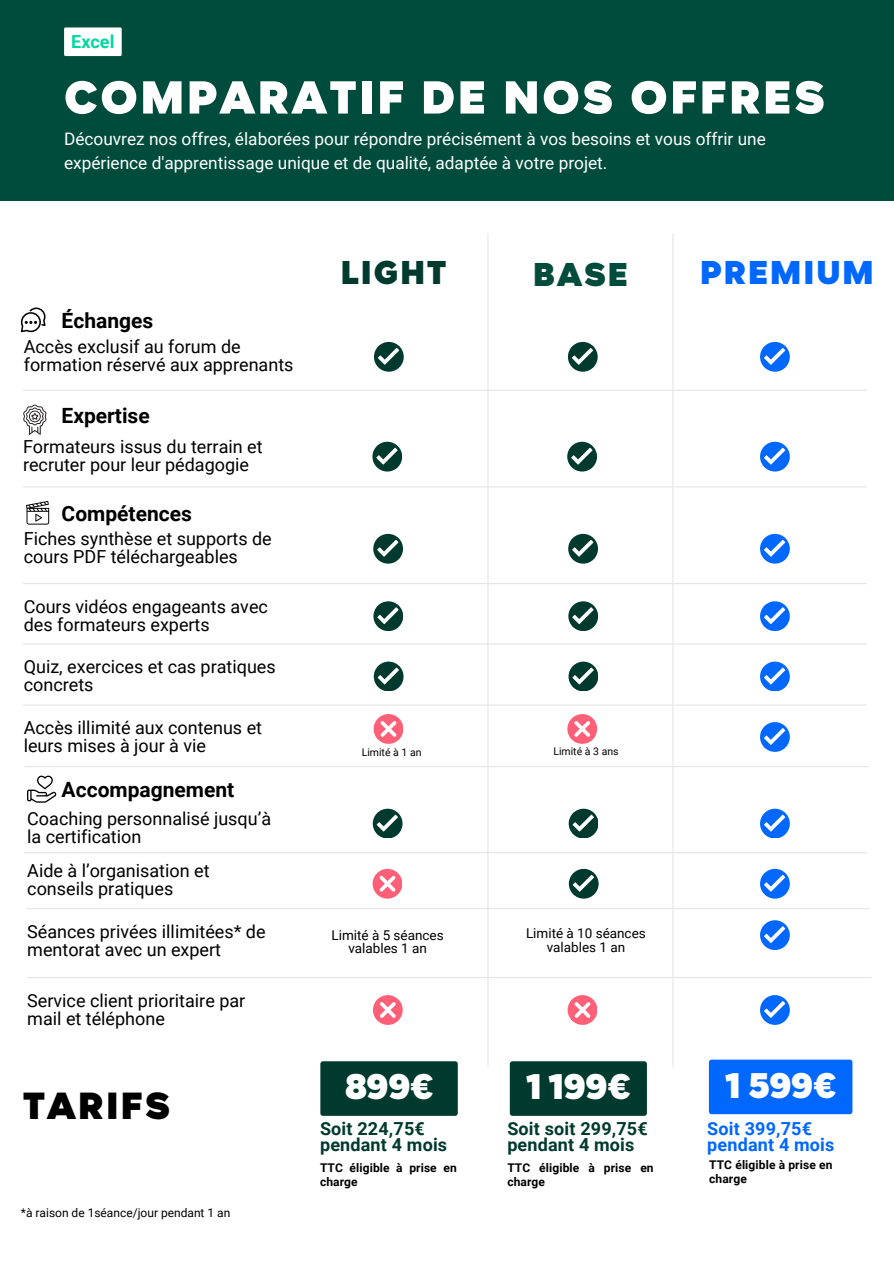
<style>
.page{position:relative;width:894px;height:1264px;background:#fff}
.page>*{position:absolute;margin:0;border:0;box-sizing:border-box;transform-origin:0 0}
.t1{font:900 52.5px "Magenos";letter-spacing:.055em;color:#fff}
.t2{font:900 42.9px "Magenos";letter-spacing:.055em;color:#000}
.t3{font:900 40.5px "Magenos";letter-spacing:-.02em;color:#fff}
.t4{font:900 37.5px "Magenos";letter-spacing:.055em;color:#0067ff}
.t5{font:900 37.5px "Magenos";letter-spacing:.055em;color:#003a2e}
.t6{font:900 37.5px "Magenos";color:#004c3c}
.t7{font:900 25.8px "Magenos";color:#fff}
.t8{font:700 21px "Roboto";color:#000}
.t9{font:18px/18px "Roboto";color:#000}
.t10{font:700 18px/15.8px "Roboto";letter-spacing:.01em;color:#003a2e}
.t11{font:700 18px/15.8px "Roboto";letter-spacing:.01em;color:#0067ff}
.t12{font:700 18px "Roboto";color:#00d7a1}
.t13{font:17.25px/23.7px "Roboto";color:#fff}
.t14{font:13.5px/13.5px "Roboto";color:#000;text-align:center}
.t15{font:700 12px/14px "Roboto";letter-spacing:.01em;color:#000}
.t16{font:12px "Roboto";color:#000}
.t17{font:10.5px "Roboto";color:#000}
</style>
<div class="page">
<div style="left:0;top:0;width:893px;height:201px;background:#004c3c"></div>
<hr style="left:487px;top:234px;width:1px;height:833px;background:#e5e5e5">
<hr style="left:672px;top:234px;width:1px;height:833px;background:#e5e5e5">
<hr style="left:23px;top:389px;width:843px;height:2px;background:#e5e5e5">
<hr style="left:23px;top:486px;width:843px;height:1px;background:#e5e5e5">
<hr style="left:23px;top:583px;width:843px;height:1px;background:#e5e5e5">
<hr style="left:23px;top:643px;width:843px;height:1px;background:#e5e5e5">
<hr style="left:23px;top:704px;width:843px;height:1px;background:#e5e5e5">
<hr style="left:24px;top:852px;width:843px;height:1px;background:#e5e5e5">
<hr style="left:25px;top:766px;width:843px;height:1px;background:#e5e5e5">
<hr style="left:26px;top:908px;width:843px;height:1px;background:#e5e5e5">
<hr style="left:27px;top:976px;width:843px;height:2px;background:#e5e5e5">
<svg style="left:27px;top:775px;width:29px;height:27px"></svg>
<svg style="left:23px;top:404px;width:23px;height:31px"></svg>
<svg style="left:26px;top:501px;width:23px;height:23px"></svg>
<div style="left:64px;top:27px;width:58px;height:29px;background:#fff"></div>
<svg style="left:567px;top:442px;width:29px;height:29px"></svg>
<svg style="left:568px;top:534px;width:29px;height:29px"></svg>
<svg style="left:568px;top:601px;width:29px;height:29px"></svg>
<svg style="left:568px;top:661px;width:29px;height:30px"></svg>
<div style="left:567px;top:714px;width:29px;height:29px;background:#ff5f77;border-radius:50%"></div>
<svg style="left:574px;top:721px;width:16px;height:16px"></svg>
<div style="left:567px;top:995px;width:29px;height:29px;background:#ff5f77;border-radius:50%"></div>
<svg style="left:574px;top:1002px;width:16px;height:16px"></svg>
<svg style="left:568px;top:808px;width:29px;height:30px"></svg>
<svg style="left:760px;top:442px;width:29px;height:29px"></svg>
<svg style="left:760px;top:534px;width:29px;height:29px"></svg>
<svg style="left:760px;top:601px;width:29px;height:29px"></svg>
<svg style="left:760px;top:661px;width:29px;height:30px"></svg>
<svg style="left:760px;top:722px;width:29px;height:29px"></svg>
<svg style="left:760px;top:868px;width:29px;height:30px"></svg>
<svg style="left:760px;top:920px;width:29px;height:29px"></svg>
<svg style="left:760px;top:995px;width:29px;height:29px"></svg>
<svg style="left:760px;top:808px;width:29px;height:30px"></svg>
<svg style="left:372px;top:442px;width:29px;height:29px"></svg>
<svg style="left:373px;top:534px;width:29px;height:29px"></svg>
<svg style="left:373px;top:601px;width:29px;height:29px"></svg>
<svg style="left:373px;top:661px;width:30px;height:30px"></svg>
<div style="left:373px;top:714px;width:30px;height:29px;background:#ff5f77;border-radius:50%"></div>
<svg style="left:380px;top:721px;width:16px;height:16px"></svg>
<div style="left:373px;top:995px;width:29px;height:29px;background:#ff5f77;border-radius:50%"></div>
<svg style="left:380px;top:1002px;width:16px;height:16px"></svg>
<svg style="left:372px;top:808px;width:30px;height:30px"></svg>
<div style="left:320px;top:1061px;width:137px;height:54px;background:#003a2e"></div>
<svg style="left:568px;top:868px;width:30px;height:30px"></svg>
<div style="left:372px;top:868px;width:30px;height:30px;background:#ff5f77;border-radius:50%"></div>
<svg style="left:379px;top:876px;width:16px;height:15px"></svg>
<div style="left:509px;top:1061px;width:137px;height:54px;background:#003a2e"></div>
<div style="left:708px;top:1059px;width:144px;height:55px;background:#0067ff"></div>
<svg style="left:21px;top:307px;width:25px;height:25px"></svg>
<svg style="left:567px;top:342px;width:30px;height:29px"></svg>
<svg style="left:760px;top:342px;width:29px;height:29px"></svg>
<svg style="left:374px;top:342px;width:29px;height:29px"></svg>
<p class="t12" style="left:71px;top:31px;width:45px">Excel</p>
<h1 class="t1" style="left:64px;top:69px;width:762px">COMPARATIF DE NOS OFFRES</h1>
<p class="t13" style="left:64px;top:127px;width:703px">Découvrez nos offres, élaborées pour répondre précisément à vos besoins et vous offrir une expérience d'apprentissage unique et de qualité, adaptée à votre projet.</p>
<p class="t8" style="left:62px;top:309px;width:93px">Échanges</p>
<p class="t9" style="left:24px;top:338px;width:271px">Accès exclusif au forum de formation réservé aux apprenants</p>
<p class="t8" style="left:62px;top:404px;width:90px">Expertise</p>
<p class="t9" style="left:23px;top:438px;width:241px">Formateurs issus du terrain et recruter pour leur pédagogie</p>
<p class="t8" style="left:62px;top:501px;width:132px">Compétences</p>
<p class="t9" style="left:24px;top:530px;width:249px">Fiches synthèse et supports de cours PDF téléchargeables</p>
<p class="t9" style="left:24px;top:597px;width:246px">Cours vidéos engageants avec des formateurs experts</p>
<p class="t9" style="left:24px;top:658px;width:253px">Quiz, exercices et cas pratiques concrets</p>
<p class="t9" style="left:24px;top:718px;width:240px">Accès illimité aux contenus et leurs mises à jour à vie</p>
<p class="t8" style="left:62px;top:777px;width:174px">Accompagnement</p>
<p class="t9" style="left:27px;top:809px;width:245px">Coaching personnalisé jusqu’à la certification</p>
<p class="t9" style="left:27px;top:862px;width:184px">Aide à l’organisation et conseils pratiques</p>
<p class="t9" style="left:27px;top:923px;width:240px">Séances privées illimitées* de mentorat avec un expert</p>
<p class="t9" style="left:27px;top:991px;width:219px">Service client prioritaire par mail et téléphone</p>
<h2 class="t2" style="left:23px;top:1083px;width:148px">TARIFS</h2>
<p class="t16" style="left:21px;top:1205px;width:211px">*à raison de 1séance/jour pendant 1 an</p>
<h3 class="t5" style="left:341px;top:253px;width:107px">LIGHT</h3>
<h3 class="t4" style="left:700px;top:253px;width:175px">PREMIUM</h3>
<h3 class="t6" style="left:533px;top:254px;width:96px">BASE</h3>
<p class="t17" style="left:361px;top:746px;width:61px">Limité à 1 an</p>
<p class="t17" style="left:553px;top:745px;width:67px">Limité à 3 ans</p>
<p class="t14" style="left:331px;top:928px;width:114px">Limité à 5 séances valables 1 an</p>
<p class="t14" style="left:526px;top:927px;width:121px">Limité à 10 séances valables 1 an</p>
<h3 class="t3" style="left:345px;top:1065px;width:90px">899€</h3>
<p class="t10" style="left:320px;top:1120px;width:129px">Soit 224,75€ pendant 4 mois</p>
<p class="t15" style="left:320px;top:1161px;width:138px">TTC éligible à prise en charge</p>
<h3 class="t7" style="left:593px;top:1057px;width:48px">96€</h3>
<h3 class="t3" style="left:526px;top:1065px;width:106px">1 199€</h3>
<p class="t10" style="left:507px;top:1120px;width:142px">Soit soit 299,75€ pendant 4 mois</p>
<p class="t15" style="left:507px;top:1161px;width:148px">TTC éligible à prise en charge</p>
<h3 class="t3" style="left:725px;top:1063px;width:113px">1 599€</h3>
<p class="t11" style="left:707px;top:1120px;width:129px">Soit 399,75€ pendant 4 mois</p>
<p class="t15" style="left:709px;top:1157px;width:125px">TTC éligible à prise en charge</p>
</div>
